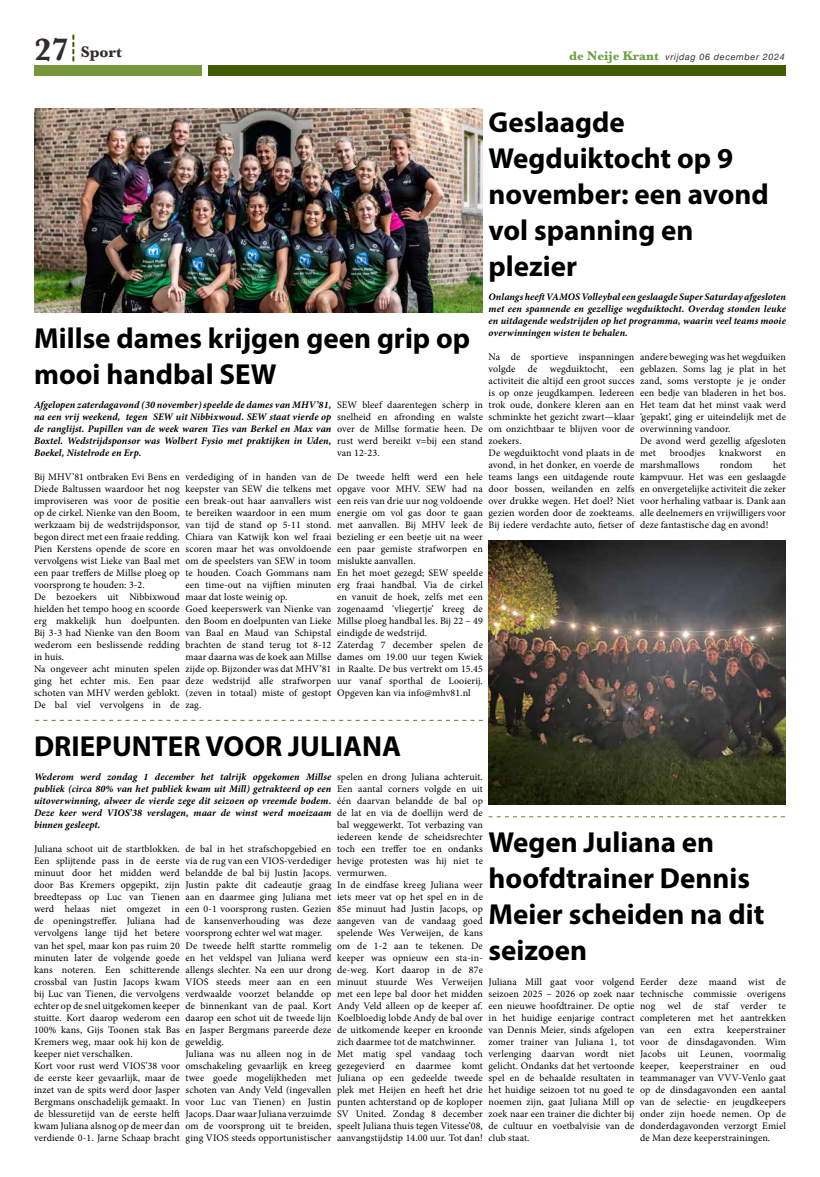
<style>
.page{position:relative;width:820px;height:1177px;background:#fff}
.page>*{position:absolute;margin:0;border:0;box-sizing:border-box;transform-origin:0 0}
.t1{font:700 29px/36px "Myriad Pro";color:#000}
.t2{font:700 16px "Baskerville";color:#302d2b}
.t3{font:10px/12px "Minion Pro";letter-spacing:.01em;color:#000}
.t4{font:italic 700 10px/12px "Minion Pro";letter-spacing:.01em;color:#000;text-align:justify}
.t5{font:italic 9px "Helvetica Neue";letter-spacing:.07em;color:#34302e}
.s1{font-size:32px}
.s2{font-family:"Baskerville";font-weight:700;font-style:normal;font-size:13px;color:#6e9e43}
</style>
<div class="page">
<div style="left:34px;top:65px;width:167px;height:11px;background:#77953a"></div>
<div style="left:208px;top:65px;width:577px;height:11px;background:#425a00"></div>
<svg style="left:72px;top:35px;width:2px;height:26px"></svg>
<svg style="left:35px;top:720px;width:447px;height:1px"></svg>
<svg style="left:488px;top:816px;width:296px;height:1px"></svg>
<img style="left:34px;top:108px;width:448px;height:204px">
<img style="left:488px;top:540px;width:297px;height:264px">
<h2 class="t2" style="left:34px;top:41px;width:89px"><span class="s1">27</span> Sport</h2>
<p class="t5" style="left:569px;top:50px;width:217px"><span class="s2">de Neije Krant</span> vrijdag 06 december 2024</p>
<h1 class="t1" style="left:488px;top:103px;width:282px">Geslaagde<br>Wegduiktocht op 9 november: een avond vol spanning en plezier</h1>
<p class="t4" style="left:488px;top:291px;width:299px">Onlangs heeft VAMOS Volleybal een geslaagde Super Saturday afgesloten met een spannende en gezellige wegduiktocht. Overdag stonden leuke en uitdagende wedstrijden op het programma, waarin veel teams mooie overwinningen wisten te behalen.</p>
<p class="t3" style="left:488px;top:351px;width:147px">Na de sportieve inspanningen volgde de wegduiktocht, een activiteit die altijd een groot succes is op onze jeugdkampen. Iedereen trok oude, donkere kleren aan en schminkte het gezicht zwart—klaar om onzichtbaar te blijven voor de zoekers.<br>De wegduiktocht vond plaats in de avond, in het donker, en voerde de teams langs een uitdagende route door bossen, weilanden en zelfs over drukke wegen. Het doel? Niet gezien worden door de zoekteams.<br>Bij iedere verdachte auto, fietser of</p>
<p class="t3" style="left:639px;top:351px;width:147px">andere beweging was het wegduiken geblazen. Soms lag je plat in het zand, soms verstopte je je onder een bedje van bladeren in het bos.<br>Het team dat het minst vaak werd ‘gepakt’, ging er uiteindelijk met de overwinning vandoor.<br>De avond werd gezellig afgesloten met</p>
<h1 class="t1" style="left:34px;top:319px;width:437px">Millse dames krijgen geen grip op mooi handbal SEW</h1>
<p class="t4" style="left:34px;top:399px;width:299px">Afgelopen zaterdagavond (30 november) speelde de dames van MHV’81, na een vrij weekend, tegen SEW uit Nibbixwoud. SEW staat vierde op de ranglijst. Pupillen van de week waren Ties van Berkel en Max van Boxtel. Wedstrijdsponsor was Wolbert Fysio met praktijken in Uden, Boekel, Nistelrode en Erp.</p>
<p class="t3" style="left:34px;top:471px;width:147px">Bij MHV’81 ontbraken Evi Bens en<br>Diede Baltussen waardoor het nog improviseren was voor de positie op de cirkel. Nienke van den Boom, werkzaam bij de wedstrijdsponsor, begon direct met een fraaie redding.<br>Pien Kerstens opende de score en vervolgens wist Lieke van Baal met een paar treffers de Millse ploeg op voorsprong te houden: 3-2.<br>De bezoekers uit Nibbixwoud hielden het tempo hoog en scoorde erg makkelijk hun doelpunten.<br>Bij 3-3 had Nienke van den Boom wederom een beslissende redding in huis.<br>Na ongeveer acht minuten spelen ging het echter mis. Een paar schoten van MHV werden geblokt.<br>De bal viel vervolgens in de</p>
<p class="t3" style="left:185px;top:471px;width:147px">verdediging of in handen van de keepster van SEW die telkens met een break-out haar aanvallers wist te bereiken waardoor in een mum van tijd de stand op 5-11 stond.<br>Chiara van Katwijk kon wel fraai scoren maar het was onvoldoende om de speelsters van SEW in toom te houden. Coach Gommans nam een time-out na vijftien minuten maar dat loste weinig op.<br>Goed keeperswerk van Nienke van den Boom en doelpunten van Lieke van Baal en Maud van Schipstal brachten de stand terug tot 8-12 maar daarna was de koek aan Millse zijde op. Bijzonder was dat MHV’81 deze wedstrijd alle strafworpen (zeven in totaal) miste of gestopt zag.</p>
<p class="t3" style="left:337px;top:399px;width:147px;text-align:justify">SEW bleef daarentegen scherp in snelheid en afronding en walste over de Millse formatie heen. De rust werd bereikt v=bij een stand van 12-23.</p>
<p class="t3" style="left:337px;top:471px;width:147px">De tweede helft werd een hele opgave voor MHV. SEW had na een reis van drie uur nog voldoende energie om vol gas door te gaan met aanvallen. Bij MHV leek de bezieling er een beetje uit na weer een paar gemiste strafworpen en mislukte aanvallen.<br>En het moet gezegd; SEW speelde erg fraai handbal. Via de cirkel en vanuit de hoek, zelfs met een zogenaamd ‘vliegertje’ kreeg de<br>Millse ploeg handbal les. Bij 22 – 49 eindigde de wedstrijd.<br>Zaterdag 7 december spelen de dames om 19.00 uur tegen Kwiek in Raalte. De bus vertrekt om 15.45 uur vanaf sporthal de Looierij.<br>Opgeven kan via info@mhv81.nl</p>
<p class="t3" style="left:669px;top:447px;width:37px">broodjes</p>
<p class="t3" style="left:719px;top:447px;width:44px">knakworst</p>
<p class="t3" style="left:775px;top:447px;width:11px">en</p>
<p class="t3" style="left:639px;top:459px;width:61px">marshmallows</p>
<p class="t3" style="left:719px;top:459px;width:34px">rondom</p>
<p class="t3" style="left:639px;top:459px;width:147px;text-align:justify;text-indent:133px">het kampvuur. Het was een geslaagde en onvergetelijke activiteit die zeker voor herhaling vatbaar is. Dank aan alle deelnemers en vrijwilligers voor deze fantastische dag en avond!</p>
<h1 class="t1" style="left:34px;top:727px;width:368px">DRIEPUNTER VOOR JULIANA</h1>
<p class="t4" style="left:34px;top:771px;width:299px">Wederom werd zondag 1 december het talrijk opgekomen Millse publiek (circa 80% van het publiek kwam uit Mill) getrakteerd op een uitoverwinning, alweer de vierde zege dit seizoen op vreemde bodem.<br>Deze keer werd VIOS’38 verslagen, maar de winst werd moeizaam binnen gesleept.</p>
<p class="t3" style="left:34px;top:843px;width:147px">Juliana schoot uit de startblokken.<br>Een splijtende pass in de eerste minuut door het midden werd door Bas Kremers opgepikt, zijn breedtepass op Luc van Tienen werd helaas niet omgezet in de openingstreffer. Juliana had vervolgens lange tijd het betere van het spel, maar kon pas ruim 20 minuten later de volgende goede kans noteren. Een schitterende crossbal van Justin Jacops kwam bij Luc van Tienen, die vervolgens echter op de snel uitgekomen keeper stuitte. Kort daarop wederom een<br>100% kans, Gijs Toonen stak Bas<br>Kremers weg, maar ook hij kon de keeper niet verschalken.<br>Kort voor rust werd VIOS’38 voor de eerste keer gevaarlijk, maar de inzet van de spits werd door Jasper<br>Bergmans onschadelijk gemaakt. In de blessuretijd van de eerste helft kwam Juliana alsnog op de meer dan verdiende 0-1. Jarne Schaap bracht</p>
<p class="t3" style="left:185px;top:843px;width:147px">de bal in het strafschopgebied en via de rug van een VIOS-verdediger belandde de bal bij Justin Jacops.<br>Justin pakte dit cadeautje graag aan en daarmee ging Juliana met een 0-1 voorsprong rusten. Gezien de kansenverhouding was deze voorsprong echter wel wat mager.<br>De tweede helft startte rommelig en het veldspel van Juliana werd allengs slechter. Na een uur drong<br>VIOS steeds meer aan en een verdwaalde voorzet belandde op de binnenkant van de paal. Kort daarop een schot uit de tweede lijn en Jasper Bergmans pareerde deze geweldig.<br>Juliana was nu alleen nog in de omschakeling gevaarlijk en kreeg twee goede mogelijkheden met schoten van Andy Veld (ingevallen voor Luc van Tienen) en Justin<br>Jacops. Daar waar Juliana verzuimde om de voorsprong uit te breiden, ging VIOS steeds opportunistischer</p>
<p class="t3" style="left:337px;top:771px;width:147px">spelen en drong Juliana achteruit.<br>Een aantal corners volgde en uit één daarvan belandde de bal op de lat en via de doellijn werd de bal weggewerkt. Tot verbazing van iedereen kende de scheidsrechter toch een treffer toe en ondanks hevige protesten was hij niet te vermurwen.<br>In de eindfase kreeg Juliana weer iets meer vat op het spel en in de<br>85e minuut had Justin Jacops, op aangeven van de vandaag goed spelende Wes Verweijen, de kans om de 1-2 aan te tekenen. De keeper was opnieuw een sta-in&shy;de-weg. Kort daarop in de 87e minuut stuurde Wes Verweijen met een lepe bal door het midden<br>Andy Veld alleen op de keeper af.<br>Koelbloedig lobde Andy de bal over de uitkomende keeper en kroonde zich daarmee tot de matchwinner.<br>Met matig spel vandaag toch gezegevierd en daarmee komt<br>Juliana op een gedeelde tweede plek met Heijen en heeft het drie punten achterstand op de koploper<br>SV United. Zondag 8 december speelt Juliana thuis tegen Vitesse’08, aanvangstijdstip 14.00 uur. Tot dan!</p>
<h1 class="t1" style="left:488px;top:823px;width:277px">Wegen Juliana en hoofdtrainer Dennis<br>Meier scheiden na dit seizoen</h1>
<p class="t3" style="left:488px;top:975px;width:147px;text-align:justify">Juliana Mill gaat voor volgend seizoen 2025 – 2026 op zoek naar een nieuwe hoofdtrainer. De optie in het huidige eenjarige contract van Dennis Meier, sinds afgelopen zomer trainer van Juliana 1, tot verlenging daarvan wordt niet gelicht. Ondanks dat het vertoonde spel en de behaalde resultaten in het huidige seizoen tot nu goed te noemen zijn, gaat Juliana Mill op zoek naar een trainer die dichter bij de cultuur en voetbalvisie van de club staat.</p>
<p class="t3" style="left:639px;top:975px;width:147px;text-align:justify">Eerder deze maand wist de technische commissie overigens nog wel de staf verder te completeren met het aantrekken van</p>
<p class="t3" style="left:639px;top:1023px;width:147px;text-align:justify;text-indent:87px">keeperstrainer voor de dinsdagavonden. Wim Jacobs uit Leunen, voormalig keeper, keeperstrainer en oud teammanager van VVV-Venlo gaat op de dinsdagavonden een aantal van de selectie- en jeugdkeepers onder zijn hoede nemen. Op de donderdagavonden verzorgt Emiel de Man deze keeperstrainingen.</p>
<p class="t3" style="left:667px;top:1023px;width:16px">een</p>
<p class="t3" style="left:693px;top:1023px;width:22px">extra</p>
</div>
